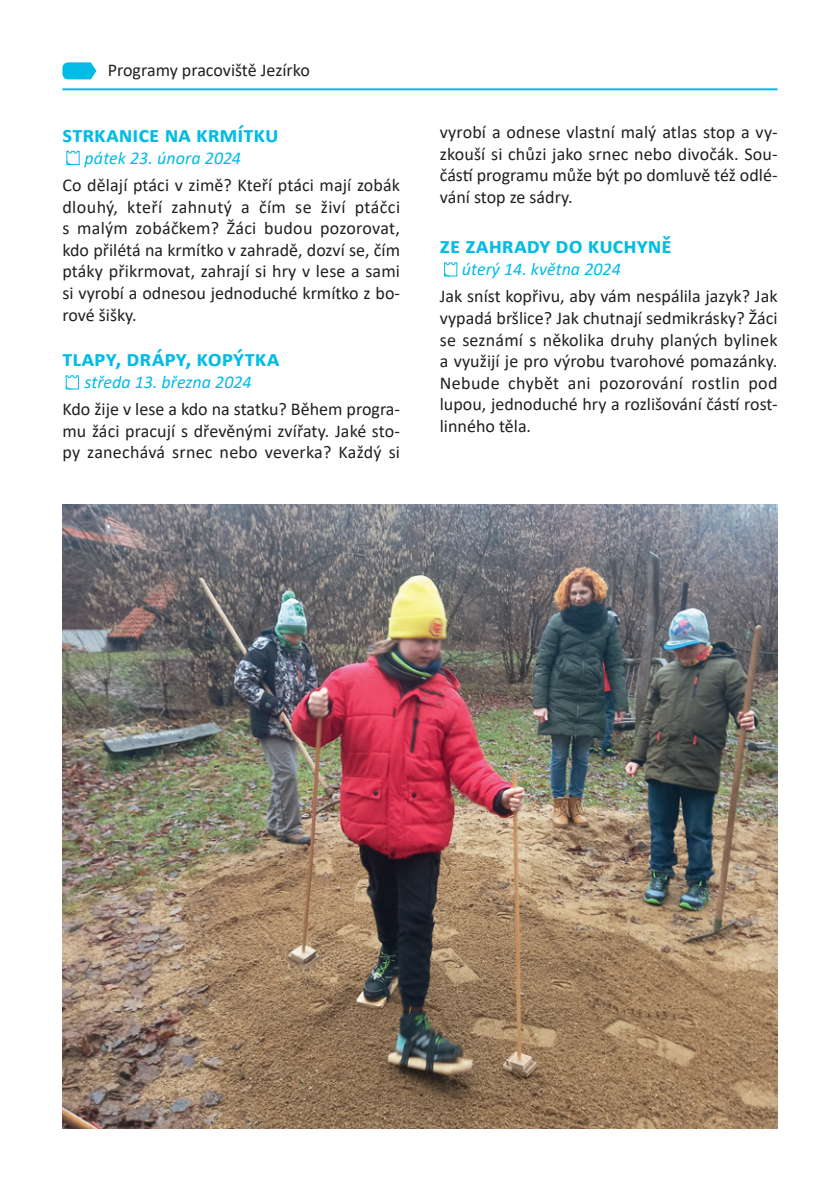
<style>
.page{position:relative;width:840px;height:1191px;background:#fff}
.page>*{position:absolute;margin:0;border:0;box-sizing:border-box;transform-origin:0 0}
.t1{font:700 23px "Calibri";color:#02bce5}
.t2{font:18px/21.6px "Calibri";color:#231f20;text-align:justify}
.t3{font:italic 18px "Calibri";color:#02bce5}
</style>
<div class="page">
<img style="left:62px;top:505px;width:715px;height:623px">
<svg style="left:66px;top:151px;width:13px;height:14px"></svg>
<svg style="left:66px;top:375px;width:13px;height:14px"></svg>
<svg style="left:444px;top:262px;width:13px;height:14px"></svg>
<svg style="left:62px;top:62px;width:34px;height:17px"></svg>
<hr style="left:62px;top:88px;width:715px;height:2px;background:#02bce5">
<p class="t2" style="left:108px;top:59px;width:203px">Programy pracoviště Jezírko</p>
<p class="t1" style="left:62px;top:118px;width:217px">strkanice na krmítku</p>
<p class="t3" style="left:84px;top:145px;width:158px">pátek 23. února 2024</p>
<p class="t2" style="left:62px;top:174px;width:339px">Co dělají ptáci v zimě? Kteří ptáci mají zobák dlouhý, kteří zahnutý a čím se živí ptáčci s malým zobáčkem? Žáci budou pozorovat, kdo přilétá na krmítko v zahradě, dozví se, čím ptáky přikrmovat, zahrají si hry v lese a sami si vyrobí a odnesou jednoduché krmítko z bo&shy;rové šišky.</p>
<p class="t1" style="left:62px;top:342px;width:218px">tlapy, drápy, kopýtka</p>
<p class="t3" style="left:84px;top:369px;width:169px">středa 13. března 2024</p>
<p class="t2" style="left:62px;top:398px;width:339px">Kdo žije v lese a kdo na statku? Během progra&shy;mu žáci pracují s dřevěnými zvířaty. Jaké sto&shy;py zanechává srnec nebo veverka? Každý si</p>
<p class="t2" style="left:439px;top:121px;width:339px">vyrobí a odnese vlastní malý atlas stop a vy&shy;zkouší si chůzi jako srnec nebo divočák. Sou&shy;částí programu může být po domluvě též odlé&shy;vání stop ze sádry.</p>
<p class="t1" style="left:439px;top:229px;width:233px">ze zahrady do kuchyně</p>
<p class="t3" style="left:461px;top:256px;width:160px">úterý 14. května 2024</p>
<p class="t2" style="left:439px;top:285px;width:339px">Jak sníst kopřivu, aby vám nespálila jazyk? Jak vypadá bršlice? Jak chutnají sedmikrásky? Žáci se seznámí s několika druhy planých bylinek a využijí je pro výrobu tvarohové pomazánky.<br>Nebude chybět ani pozorování rostlin pod lupou, jednoduché hry a rozlišování částí rost&shy;linného těla.</p>
</div>
